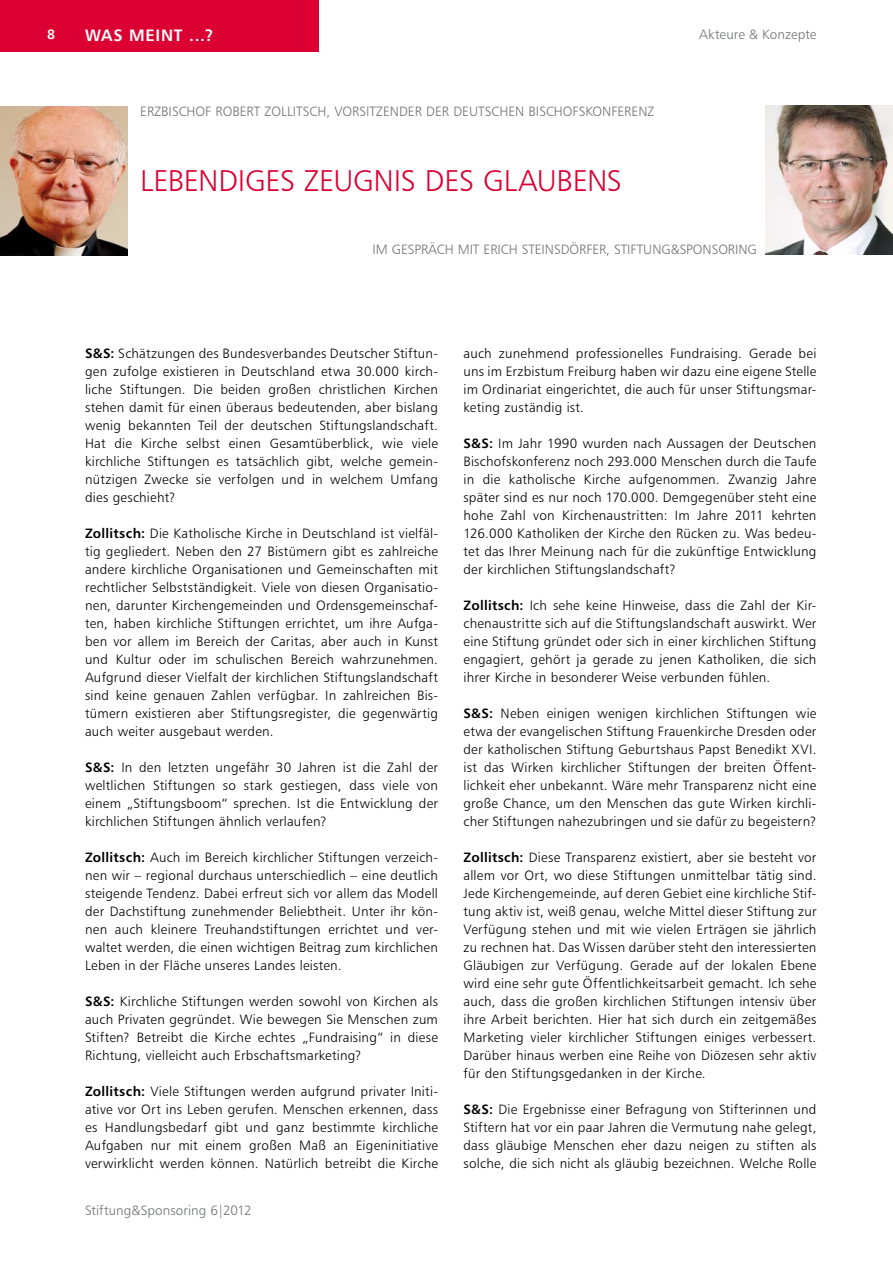
<style>
.page{position:relative;width:893px;height:1263px;background:#fff}
.page>*{position:absolute;margin:0;border:0;box-sizing:border-box;transform-origin:0 0}
.t1{font:30px "Humanist 777 BT Light B";color:#db0031}
.t2{font:16.5px "Humanist 777 BT Bold B";letter-spacing:.045em;color:#fff}
.t3{font:13.5px/18px "Humanist 777 BT Light B";letter-spacing:.015em;color:#000;text-align:justify}
.t4{font:13.5px "Humanist 777 BT Light B";color:#707172}
.t5{font:13.5px "Humanist 777 BT Bold B";color:#fff}
.s1{font-family:"Humanist 777 BT Bold B"}
</style>
<div class="page">
<div style="left:0;top:0;width:319px;height:51px;background:#db0031"></div>
<img style="left:0;top:106px;width:128px;height:149px">
<img style="left:765px;top:106px;width:128px;height:149px">
<p class="t5" style="left:47px;top:26px;width:10px">8</p>
<p class="t2" style="left:85px;top:24px;width:130px">WAS MEINT ...?</p>
<p class="t4" style="left:699px;top:26px;width:119px">Akteure &amp; Konzepte</p>
<p class="t4" style="left:140px;top:103px;width:15px">Erzbischof</p>
<p class="t4" style="left:215px;top:103px;width:16px">Robert</p>
<p class="t4" style="left:265px;top:103px;width:15px">Zollitsch</p>
<p class="t4" style="left:326px;top:103px;width:25px">, Vorsitzender</p>
<p class="t4" style="left:426px;top:103px;width:9px">der</p>
<p class="t4" style="left:453px;top:103px;width:18px">Deutschen</p>
<p class="t4" style="left:529px;top:103px;width:16px">Bischofskonferenz</p>
<h1 class="t1" style="left:140px;top:162px;width:30px">Lebendiges</h1>
<h1 class="t1" style="left:304px;top:162px;width:32px">Zeugnis</h1>
<h1 class="t1" style="left:425px;top:162px;width:16px">des</h1>
<h1 class="t1" style="left:483px;top:162px;width:38px">Glaubens</h1>
<p class="t4" style="left:372px;top:241px;width:36px">im Gespr</p>
<p class="t4" style="left:428px;top:241px;width:38px">äch mit</p>
<p class="t4" style="left:484px;top:241px;width:14px">Erich</p>
<p class="t4" style="left:522px;top:241px;width:15px">Steinsdörfer</p>
<p class="t4" style="left:606px;top:241px;width:23px">, Stiftung</p>
<p class="t4" style="left:671px;top:241px;width:25px">&amp;Sponsoring</p>
<p class="t3" style="left:85px;top:344px;width:354px"><span class="s1">S&amp;S:</span> Schätzungen des Bundesverbandes Deutscher Stiftun&shy;gen zufolge existieren in Deutschland etwa 30.000 kirch&shy;liche Stiftungen. Die beiden großen christlichen Kirchen stehen damit für einen überaus bedeutenden, aber bislang wenig bekannten Teil der deutschen Stiftungslandschaft.<br>Hat die Kirche selbst einen Gesamtüberblick, wie viele kirchliche Stiftungen es tatsächlich gibt, welche gemein&shy;nützigen Zwecke sie verfolgen und in welchem Umfang dies geschieht?</p>
<p class="t3" style="left:85px;top:524px;width:354px"><span class="s1">Zollitsch:</span> Die Katholische Kirche in Deutschland ist vielfäl&shy;tig gegliedert. Neben den 27 Bistümern gibt es zahlreiche andere kirchliche Organisationen und Gemeinschaften mit rechtlicher Selbstständigkeit. Viele von diesen Organisatio&shy;nen, darunter Kirchengemeinden und Ordensgemeinschaf&shy;ten, haben kirchliche Stiftungen errichtet, um ihre Aufga&shy;ben vor allem im Bereich der Caritas, aber auch in Kunst und Kultur oder im schulischen Bereich wahrzunehmen.<br>Aufgrund dieser Vielfalt der kirchlichen Stiftungslandschaft sind keine genauen Zahlen verfügbar. In zahlreichen Bis&shy;tümern existieren aber Stiftungsregister, die gegenwärtig auch weiter ausgebaut werden.</p>
<p class="t3" style="left:85px;top:758px;width:354px"><span class="s1">S&amp;S:</span> In den letzten ungefähr 30 Jahren ist die Zahl der weltlichen Stiftungen so stark gestiegen, dass viele von einem „Stiftungsboom“ sprechen. Ist die Entwicklung der kirchlichen Stiftungen ähnlich verlaufen?</p>
<p class="t3" style="left:85px;top:848px;width:354px"><span class="s1">Zollitsch:</span> Auch im Bereich kirchlicher Stiftungen verzeich&shy;nen wir – regional durchaus unterschiedlich – eine deutlich steigende Tendenz. Dabei erfreut sich vor allem das Modell der Dachstiftung zunehmender Beliebtheit. Unter ihr kön&shy;nen auch kleinere Treuhandstiftungen errichtet und ver&shy;waltet werden, die einen wichtigen Beitrag zum kirchlichen Leben in der Fläche unseres Landes leisten.</p>
<p class="t3" style="left:85px;top:992px;width:354px"><span class="s1">S&amp;S:</span> Kirchliche Stiftungen werden sowohl von Kirchen als auch Privaten gegründet. Wie bewegen Sie Menschen zum Stiften? Betreibt die Kirche echtes „Fundraising“ in diese Richtung, vielleicht auch Erbschaftsmarketing?</p>
<p class="t3" style="left:85px;top:1082px;width:354px"><span class="s1">Zollitsch:</span> Viele Stiftungen werden aufgrund privater Initi&shy;ative vor Ort ins Leben gerufen. Menschen erkennen, dass es Handlungsbedarf gibt und ganz bestimmte kirchliche Aufgaben nur mit einem großen Maß an Eigeninitiative verwirklicht werden können. Natürlich betreibt die Kirche</p>
<p class="t4" style="left:85px;top:1202px;width:168px">Stiftung&amp;Sponsoring 6|2012</p>
<p class="t3" style="left:463px;top:344px;width:354px">auch zunehmend professionelles Fundraising. Gerade bei uns im Erzbistum Freiburg haben wir dazu eine eigene Stelle im Ordinariat eingerichtet, die auch für unser Stiftungsmar&shy;keting zuständig ist.</p>
<p class="t3" style="left:463px;top:434px;width:354px"><span class="s1">S&amp;S:</span> Im Jahr 1990 wurden nach Aussagen der Deutschen Bischofskonferenz noch 293.000 Menschen durch die Taufe in die katholische Kirche aufgenommen. Zwanzig Jahre später sind es nur noch 170.000. Demgegenüber steht eine hohe Zahl von Kirchenaustritten: Im Jahre 2011 kehrten 126.000 Katholiken der Kirche den Rücken zu. Was bedeu&shy;tet das Ihrer Meinung nach für die zukünftige Entwicklung der kirchlichen Stiftungslandschaft?</p>
<p class="t3" style="left:463px;top:596px;width:354px"><span class="s1">Zollitsch:</span> Ich sehe keine Hinweise, dass die Zahl der Kir&shy;chenaustritte sich auf die Stiftungslandschaft auswirkt. Wer eine Stiftung gründet oder sich in einer kirchlichen Stiftung engagiert, gehört ja gerade zu jenen Katholiken, die sich ihrer Kirche in besonderer Weise verbunden fühlen.</p>
<p class="t3" style="left:463px;top:704px;width:354px"><span class="s1">S&amp;S:</span> Neben einigen wenigen kirchlichen Stiftungen wie etwa der evangelischen Stiftung Frauenkirche Dresden oder der katholischen Stiftung Geburtshaus Papst Benedikt XVI. ist das Wirken kirchlicher Stiftungen der breiten Öffent&shy;lichkeit eher unbekannt. Wäre mehr Transparenz nicht eine große Chance, um den Menschen das gute Wirken kirchli&shy;cher Stiftungen nahezubringen und sie dafür zu begeistern?</p>
<p class="t3" style="left:463px;top:848px;width:354px"><span class="s1">Zollitsch:</span> Diese Transparenz existiert, aber sie besteht vor allem vor Ort, wo diese Stiftungen unmittelbar tätig sind.<br>Jede Kirchengemeinde, auf deren Gebiet eine kirchliche Stif&shy;tung aktiv ist, weiß genau, welche Mittel dieser Stiftung zur Verfügung stehen und mit wie vielen Erträgen sie jährlich zu rechnen hat. Das Wissen darüber steht den interessierten Gläubigen zur Verfügung. Gerade auf der lokalen Ebene wird eine sehr gute Öffentlichkeitsarbeit gemacht. Ich sehe auch, dass die großen kirchlichen Stiftungen intensiv über ihre Arbeit berichten. Hier hat sich durch ein zeitgemäßes Marketing vieler kirchlicher Stiftungen einiges verbessert.<br>Darüber hinaus werben eine Reihe von Diözesen sehr aktiv für den Stiftungsgedanken in der Kirche.</p>
<p class="t3" style="left:463px;top:1100px;width:354px"><span class="s1">S&amp;S:</span> Die Ergebnisse einer Befragung von Stifterinnen und Stiftern hat vor ein paar Jahren die Vermutung nahe gelegt, dass gläubige Menschen eher dazu neigen zu stiften als solche, die sich nicht als gläubig bezeichnen. Welche Rolle</p>
</div>
